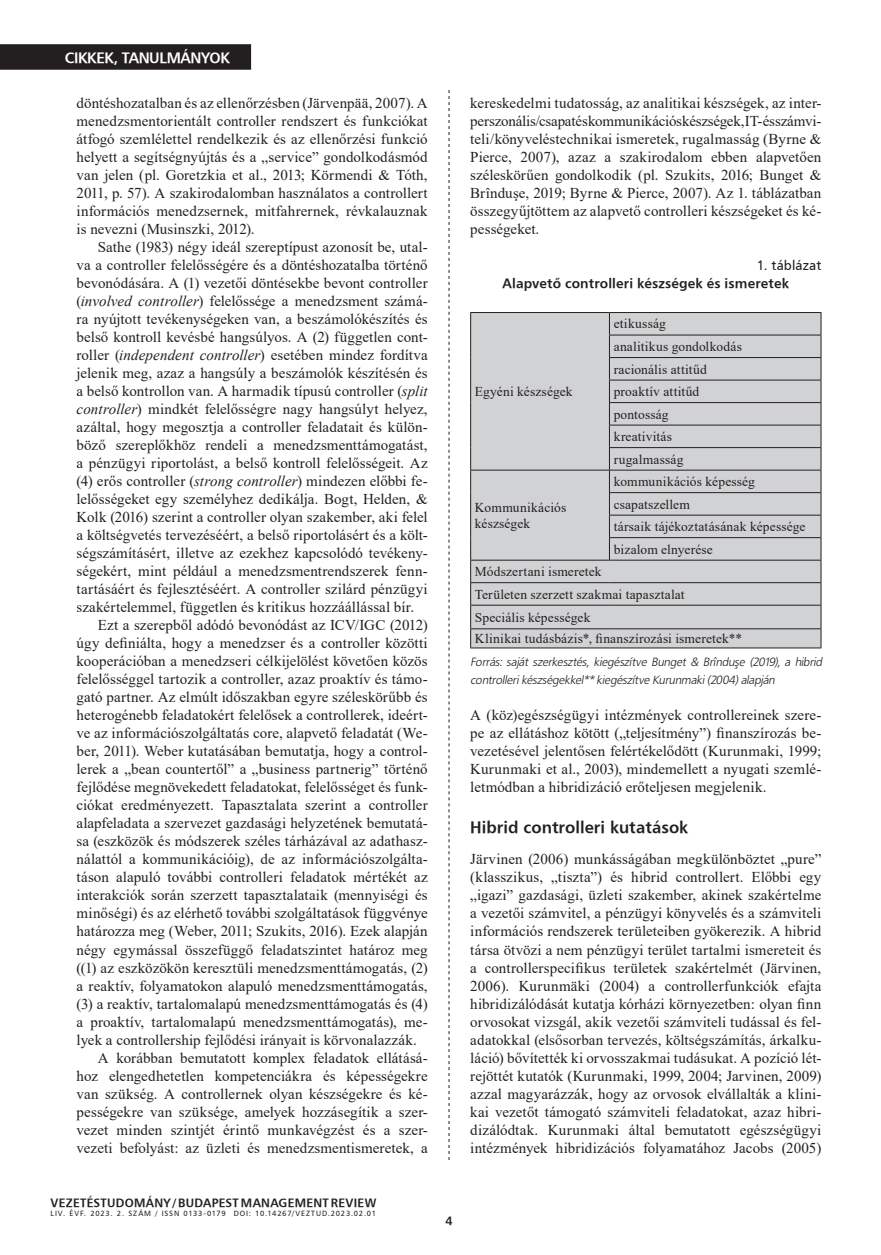
<style>
.page{position:relative;width:881px;height:1255px;background:#fff}
.page>*{position:absolute;margin:0;border:0;box-sizing:border-box;transform-origin:0 0}
.Kiemelés_I{font:16.5px "H Humanist 777 BT Bold";color:#231f20}
.kenyérszöveg_opcioná{font:15px/18px "Times New Roman";letter-spacing:.005em;color:#231f20;text-align:justify}
.kenyérszöveg_tompa{font:15px/18px "Times New Roman";letter-spacing:.005em;color:#231f20;text-align:justify}
.t1{font:15px "H Humanist 777 BT Bold";letter-spacing:-.025em;color:#fff}
.kenyérszöveg_tompa-2{font:13.5px/16.5px "Times New Roman";letter-spacing:.01em;color:#231f20}
.Táblázat_cím{font:13.5px "H Humanist 777 BT Bold";letter-spacing:.01em;color:#231f20}
.Táblázat_cím-2{font:13.5px "H Humanist 777 BT";letter-spacing:.005em;color:#231f20}
.kenyérszöveg_tompa-3{font:italic 12px/18px "Humanist 777 Lt PFL";letter-spacing:.02em;color:#231f20}
.t2{font:12px "H Humanist 777 BT Bold";letter-spacing:.02em;color:#231f20}
.t3{font:7.5px "H Humanist 777 BT";letter-spacing:.105em;color:#231f20}
.s1{font-style:italic}
</style>
<div class="page">
<div style="left:0;top:44px;width:251px;height:26px;background:#231f20"></div>
<svg style="left:448px;top:90px;width:1px;height:1070px"></svg>
<div style="left:471px;top:313px;width:349px;height:334px;background:#d1d2d4"></div>
<hr style="left:470px;top:312px;width:139px;height:1px;background:#231f20">
<hr style="left:609px;top:312px;width:212px;height:1px;background:#231f20">
<hr style="left:609px;top:334px;width:212px;height:1px;background:#231f20">
<hr style="left:609px;top:357px;width:212px;height:1px;background:#231f20">
<hr style="left:609px;top:379px;width:212px;height:1px;background:#231f20">
<hr style="left:609px;top:402px;width:212px;height:1px;background:#231f20">
<hr style="left:609px;top:424px;width:212px;height:1px;background:#231f20">
<hr style="left:609px;top:447px;width:212px;height:1px;background:#231f20">
<hr style="left:470px;top:469px;width:139px;height:1px;background:#231f20">
<hr style="left:609px;top:469px;width:212px;height:1px;background:#231f20">
<hr style="left:609px;top:492px;width:212px;height:1px;background:#231f20">
<hr style="left:609px;top:514px;width:212px;height:1px;background:#231f20">
<hr style="left:609px;top:537px;width:212px;height:1px;background:#231f20">
<svg style="left:609px;top:313px;width:1px;height:246px"></svg>
<hr style="left:470px;top:559px;width:139px;height:1px;background:#231f20">
<hr style="left:609px;top:559px;width:212px;height:1px;background:#231f20">
<hr style="left:470px;top:582px;width:139px;height:1px;background:#231f20">
<hr style="left:609px;top:582px;width:212px;height:1px;background:#231f20">
<hr style="left:470px;top:604px;width:139px;height:1px;background:#231f20">
<hr style="left:609px;top:604px;width:212px;height:1px;background:#231f20">
<hr style="left:470px;top:628px;width:139px;height:1px;background:#231f20">
<svg style="left:470px;top:313px;width:1px;height:334px"></svg>
<hr style="left:609px;top:628px;width:212px;height:1px;background:#231f20">
<svg style="left:820px;top:313px;width:1px;height:334px"></svg>
<hr style="left:470px;top:647px;width:139px;height:1px;background:#231f20">
<hr style="left:609px;top:647px;width:212px;height:1px;background:#231f20">
<p class="t1" style="left:65px;top:49px;width:166px">CIKKEK, TANULMÁNYOK</p>
<p class="kenyérszöveg_opcioná" style="left:77px;top:94px;width:352px">döntéshozatalban és az ellenőrzésben (Järvenpää, 2007). A menedzsmentorientált controller rendszert és funkciókat átfogó szemlélettel rendelkezik és az ellenőrzési funkció helyett a segítségnyújtás és a „service” gondolkodásmód van jelen (pl. Goretzkia et al., 2013; Körmendi &amp; Tóth, 2011, p. 57). A szakirodalomban használatos a controllert információs menedzsernek, mitfahrernek, révkalauznak is nevezni (Musinszki, 2012).</p>
<p class="kenyérszöveg_opcioná" style="left:77px;top:238px;width:352px;text-indent:21px">Sathe (1983) négy ideál szereptípust azonosít be, utal&shy;va a controller felelősségére és a döntéshozatalba történő bevonódására. A (1) vezetői döntésekbe bevont controller (<span class="s1">involved controller</span>) felelőssége a menedzsment számá&shy;ra nyújtott tevékenységeken van, a beszámolókészítés és belső kontroll kevésbé hangsúlyos. A (2) független cont&shy;roller (<span class="s1">independent controller</span>) esetében mindez fordítva jelenik meg, azaz a hangsúly a beszámolók készítésén és a belső kontrollon van. A harmadik típusú controller (<span class="s1">split controller</span>) mindkét felelősségre nagy hangsúlyt helyez, azáltal, hogy megosztja a controller feladatait és külön&shy;böző szereplőkhöz rendeli a menedzsmenttámogatást, a pénzügyi riportolást, a belső kontroll felelősségeit. Az (4) erős controller (<span class="s1">strong controller</span>) mindezen előbbi fe&shy;lelősségeket egy személyhez dedikálja. Bogt, Helden, &amp; Kolk (2016) szerint a controller olyan szakember, aki felel a költségvetés tervezéséért, a belső riportolásért és a költ&shy;ségszámításért, illetve az ezekhez kapcsolódó tevékeny&shy;ségekért, mint például a menedzsmentrendszerek fenn&shy;tartásáért és fejlesztéséért. A controller szilárd pénzügyi szakértelemmel, független és kritikus hozzáállással bír.</p>
<p class="kenyérszöveg_opcioná" style="left:77px;top:616px;width:352px;text-indent:21px">Ezt a szerepből adódó bevonódást az ICV/IGC (2012) úgy definiálta, hogy a menedzser és a controller közötti kooperációban a menedzseri célkijelölést követően közös felelősséggel tartozik a controller, azaz proaktív és támo&shy;gató partner. Az elmúlt időszakban egyre széleskörűbb és heterogénebb feladatokért felelősek a controllerek, ideért&shy;ve az információszolgáltatás core, alapvető feladatát (We&shy;ber, 2011). Weber kutatásában bemutatja, hogy a control&shy;lerek a „bean countertől” a „business partnerig” történő fejlődése megnövekedett feladatokat, felelősséget és funk&shy;ciókat eredményezett. Tapasztalata szerint a controller alapfeladata a szervezet gazdasági helyzetének bemutatá&shy;sa (eszközök és módszerek széles tárházával az adathasz&shy;nálattól a kommunikációig), de az információszolgálta&shy;táson alapuló további controlleri feladatok mértékét az interakciók során szerzett tapasztalataik (mennyiségi és minőségi) és az elérhető további szolgáltatások függvénye határozza meg (Weber, 2011; Szukits, 2016). Ezek alapján négy egymással összefüggő feladatszintet határoz meg ((1) az eszközökön keresztüli menedzsmenttámogatás, (2) a reaktív, folyamatokon alapuló menedzsmenttámogatás, (3) a reaktív, tartalomalapú menedzsmenttámogatás és (4) a proaktív, tartalomalapú menedzsmenttámogatás), me&shy;lyek a controllership fejlődési irányait is körvonalazzák.</p>
<p class="kenyérszöveg_opcioná" style="left:77px;top:1048px;width:352px;text-indent:21px">A korábban bemutatott komplex feladatok ellátásá&shy;hoz elengedhetetlen kompetenciákra és képességekre van szükség. A controllernek olyan készségekre és ké&shy;pességekre van szüksége, amelyek hozzásegítik a szer&shy;vezet minden szintjét érintő munkavégzést és a szer&shy;vezeti befolyást: az üzleti és menedzsmentismeretek, a</p>
<p class="t2" style="left:51px;top:1194px;width:327px">VEZETÉSTUDOMÁNY / BUDAPEST MANAGEMENT REVIEW</p>
<p class="t3" style="left:51px;top:1208px;width:327px">LIV. ÉVF. 2023. 2. SZÁM / ISSN 0133-0179 DOI: 10.14267/VEZTUD.2023.02.01</p>
<p class="t2" style="left:445px;top:1212px;width:9px">4</p>
<p class="kenyérszöveg_opcioná" style="left:470px;top:94px;width:352px">kereskedelmi tudatosság, az analitikai készségek, az inter&shy;perszonális/csapat és kommunikációs készségek, IT- és számvi&shy;teli/könyveléstechnikai ismeretek, rugalmasság (Byrne &amp; Pierce, 2007), azaz a szakirodalom ebben alapvetően széleskörűen gondolkodik (pl. Szukits, 2016; Bunget &amp; Brînduşe, 2019; Byrne &amp; Pierce, 2007). Az 1. táblázatban összegyűjtöttem az alapvető controlleri készségeket és ké&shy;pességeket.</p>
<p class="Táblázat_cím-2" style="left:756px;top:257px;width:66px">1. táblázat</p>
<p class="Táblázat_cím" style="left:502px;top:275px;width:288px">Alapvető controlleri készségek és ismeretek</p>
<p class="kenyérszöveg_tompa-2" style="left:474px;top:383px;width:99px">Egyéni készségek</p>
<p class="kenyérszöveg_tompa-2" style="left:474px;top:498px;width:93px">Kommunikációs készségek</p>
<p class="kenyérszöveg_tompa-2" style="left:613px;top:315px;width:54px">etikusság</p>
<p class="kenyérszöveg_tompa-2" style="left:613px;top:338px;width:130px">analitikus gondolkodás</p>
<p class="kenyérszöveg_tompa-2" style="left:613px;top:360px;width:94px">racionális attitűd</p>
<p class="kenyérszöveg_tompa-2" style="left:613px;top:383px;width:87px">proaktív attitűd</p>
<p class="kenyérszöveg_tompa-2" style="left:613px;top:405px;width:56px">pontosság</p>
<p class="kenyérszöveg_tompa-2" style="left:613px;top:428px;width:60px">kreativitás</p>
<p class="kenyérszöveg_tompa-2" style="left:613px;top:450px;width:71px">rugalmasság</p>
<p class="kenyérszöveg_tompa-2" style="left:613px;top:473px;width:143px">kommunikációs képesség</p>
<p class="kenyérszöveg_tompa-2" style="left:613px;top:495px;width:78px">csapatszellem</p>
<p class="kenyérszöveg_tompa-2" style="left:613px;top:518px;width:193px">társaik tájékoztatásának képessége</p>
<p class="kenyérszöveg_tompa-2" style="left:613px;top:540px;width:101px">bizalom elnyerése</p>
<p class="kenyérszöveg_tompa-2" style="left:474px;top:563px;width:128px">Módszertani ismeretek</p>
<p class="kenyérszöveg_tompa-2" style="left:474px;top:585px;width:211px">Területen szerzett szakmai tapasztalat</p>
<p class="kenyérszöveg_tompa-2" style="left:474px;top:608px;width:117px">Speciális képességek</p>
<p class="kenyérszöveg_tompa-2" style="left:474px;top:630px;width:269px">Klinikai tudásbázis*, finanszírozási ismeretek**</p>
<p class="kenyérszöveg_tompa-3" style="left:470px;top:653px;width:355px">Forrás: saját szerkesztés, kiegészítve Bunget &amp; Brînduşe (2019), a hibrid controllerikészségekkel** kiegészítve Kurunmaki(2004)alapján</p>
<p class="kenyérszöveg_tompa" style="left:470px;top:706px;width:352px">A (köz)egészségügyi intézmények controllereinek szere&shy;pe az ellátáshoz kötött („teljesítmény”) finanszírozás be&shy;vezetésével jelentősen felértékelődött (Kurunmaki, 1999; Kurunmaki et al., 2003), mindemellett a nyugati szemlé&shy;letmódban a hibridizáció erőteljesen megjelenik.</p>
<p class="Kiemelés_I" style="left:470px;top:816px;width:219px">Hibrid controlleri kutatások</p>
<p class="kenyérszöveg_tompa" style="left:470px;top:850px;width:352px">Järvinen (2006) munkásságában megkülönböztet „pure” (klasszikus, „tiszta”) és hibrid controllert. Előbbi egy „igazi” gazdasági, üzleti szakember, akinek szakértelme a vezetői számvitel, a pénzügyi könyvelés és a számviteli információs rendszerek területeiben gyökerezik. A hibrid társa ötvözi a nem pénzügyi terület tartalmi ismereteit és a controllerspecifikus területek szakértelmét (Järvinen, 2006). Kurunmäki (2004) a controllerfunkciók efajta hibridizálódását kutatja kórházi környezetben: olyan finn orvosokat vizsgál, akik vezetői számviteli tudással és fel&shy;adatokkal (elsősorban tervezés, költségszámítás, árkalku&shy;láció) bővítették ki orvosszakmai tudásukat. A pozíció lét&shy;rejöttét kutatók (Kurunmaki, 1999, 2004; Jarvinen, 2009) azzal magyarázzák, hogy az orvosok elvállalták a klini&shy;kai vezetőt támogató számviteli feladatokat, azaz hibri&shy;dizálódtak. Kurunmaki által bemutatott egészségügyi intézmények hibridizációs folyamatához Jacobs (2005)</p>
</div>
